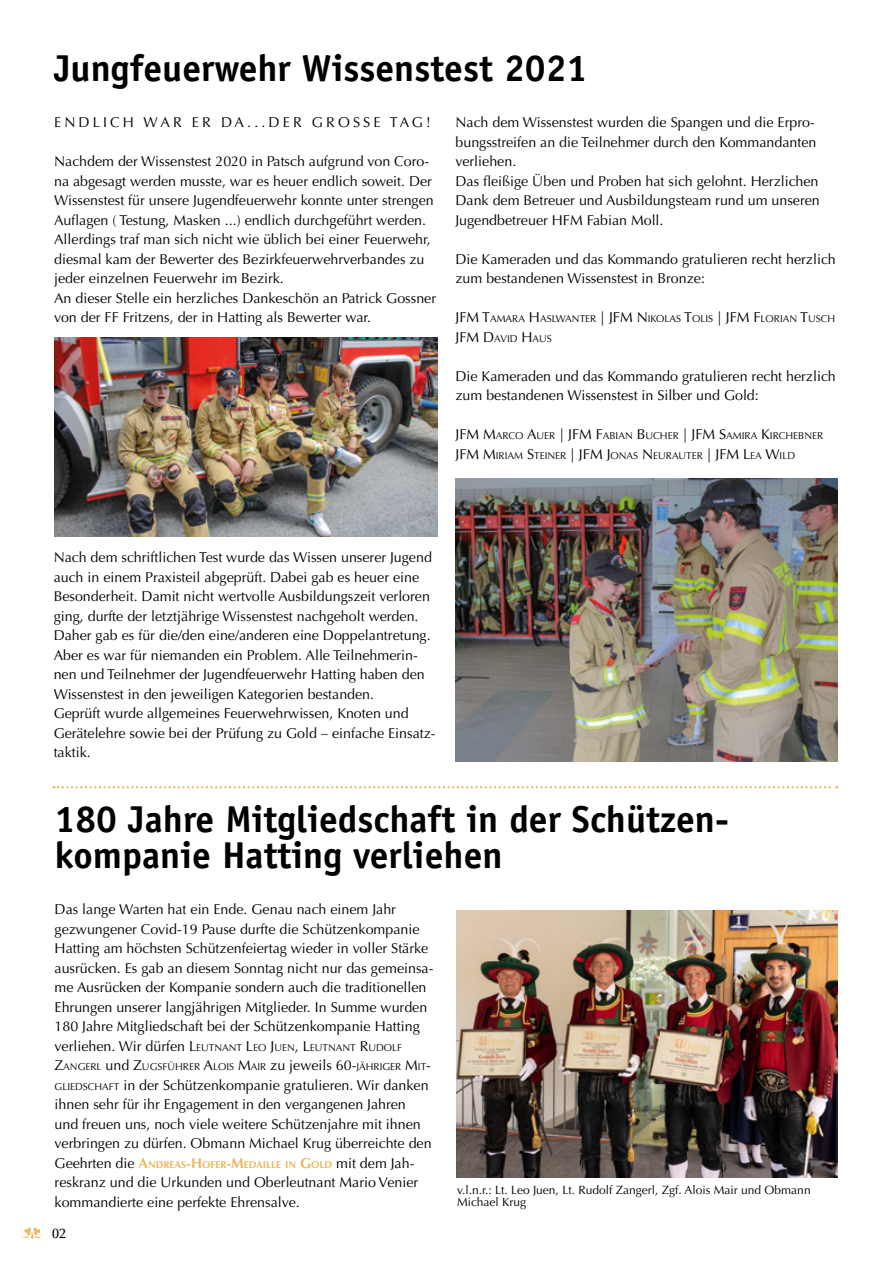
<style>
.page{position:relative;width:893px;height:1263px;background:#fff}
.page>*{position:absolute;margin:0;border:0;box-sizing:border-box;transform-origin:0 0}
.t1{font:700 37.5px/36px "Officina Sans Std";color:#000}
.t2{font:14.25px/19.5px "Optima LT Std";color:#000}
.t3{font:14.25px "Optima LT Std";letter-spacing:.22em;color:#000}
.t4{font:500 13.8px "Optima LT Std";color:#000}
.t5{font:12px/12px "Optima LT Std";color:#000}
.t6{font:10.05px/19.5px "Optima LT Std";color:#000}
.t7{font:700 10.05px "Optima LT Std";color:#e9b85e}
.s1{font-size:14.25px}
.s2{font-size:10.05px}
.s3{font-weight:400;font-size:14.25px;color:#000}
</style>
<div class="page">
<svg style="left:21px;top:1227px;width:21px;height:12px"></svg>
<svg style="left:53px;top:786px;width:784px;height:2px"></svg>
<img style="left:55px;top:337px;width:382px;height:200px">
<img style="left:455px;top:478px;width:383px;height:283px">
<img style="left:456px;top:910px;width:382px;height:268px">
<h1 class="t1" style="left:54px;top:49px;width:535px">Jungfeuerwehr Wissenstest 2021</h1>
<p class="t3" style="left:54px;top:114px;width:378px">ENDLICH WAR ER DA...DER GROSSE TAG!</p>
<p class="t2" style="left:54px;top:152px;width:384px">Nachdem der Wissenstest 2020 in Patsch aufgrund von Coro&shy;na abgesagt werden musste, war es heuer endlich soweit. Der Wissenstest für unsere Jugendfeuerwehr konnte unter strengen Auflagen ( Testung, Masken ...) endlich durchgeführt werden.<br>Allerdings traf man sich nicht wie üblich bei einer Feuerwehr, diesmal kam der Bewerter des Bezirkfeuerwehrverbandes zu jeder einzelnen Feuerwehr im Bezirk.<br>An dieser Stelle ein herzliches Dankeschön an Patrick Gossner von der FF Fritzens, der in Hatting als Bewerter war.</p>
<p class="t2" style="left:455px;top:113px;width:366px">Nach dem Wissenstest wurden die Spangen und die Erpro&shy;bungsstreifen an die Teilnehmer durch den Kommandanten verliehen.<br>Das fleißige Üben und Proben hat sich gelohnt. Herzlichen Dank dem Betreuer und Ausbildungsteam rund um unseren Jugendbetreuer HFM Fabian Moll.</p>
<p class="t2" style="left:455px;top:249px;width:382px">Die Kameraden und das Kommando gratulieren recht herzlich zum bestandenen Wissenstest in Bronze:</p>
<p class="t6" style="left:455px;top:309px;width:381px"><span class="s1">JFM T</span>AMARA <span class="s1">H</span> ASLWANTER <span class="s1">| JFM N</span> IKOLAS <span class="s1">T</span>OLIS <span class="s1">| JFM F</span> LORIAN <span class="s1">T</span>USCH<br><span class="s1">JFM D</span>AVID <span class="s1">H</span>AUS</p>
<p class="t2" style="left:455px;top:367px;width:382px">Die Kameraden und das Kommando gratulieren recht herzlich zum bestandenen Wissenstest in Silber und Gold:</p>
<p class="t6" style="left:455px;top:426px;width:368px"><span class="s1">JFM M</span>ARCO <span class="s1">A</span>UER <span class="s1">| JFM F</span>ABIAN <span class="s1">B</span> UCHER <span class="s1">| JFM S</span>AMIRA <span class="s1">K</span>IRCHEBNER<br><span class="s1">JFM M</span>IRIAM <span class="s1">S</span>TEINER <span class="s1">| JFM J</span>ONAS <span class="s1">N</span> EURAUTER <span class="s1">| JFM L</span>EA <span class="s1">W</span>ILD</p>
<p class="t2" style="left:54px;top:548px;width:383px">Nach dem schriftlichen Test wurde das Wissen unserer Jugend auch in einem Praxisteil abgeprüft. Dabei gab es heuer eine Besonderheit. Damit nicht wertvolle Ausbildungszeit verloren ging, durfte der letztjährige Wissenstest nachgeholt werden.<br>Daher gab es für die/den eine/anderen eine Doppelantretung.<br>Aber es war für niemanden ein Problem. Alle Teilnehmerin&shy;nen und Teilnehmer der Jugendfeuerwehr Hatting haben den Wissenstest in den jeweiligen Kategorien bestanden.<br>Geprüft wurde allgemeines Feuerwehrwissen, Knoten und Gerätelehre sowie bei der Prüfung zu Gold – einfache Einsatz&shy;taktik.</p>
<h1 class="t1" style="left:55px;top:801px;width:676px">180 Jahre Mitgliedschaft in der Schützen&shy;kompanie Hatting verliehen</h1>
<p class="t2" style="left:55px;top:900px;width:380px">Das lange Warten hat ein Ende. Genau nach einem Jahr gezwungener Covid-19 Pause durfte die Schützenkompanie Hatting am höchsten Schützenfeiertag wieder in voller Stärke ausrücken. Es gab an diesem Sonntag nicht nur das gemeinsa&shy;me Ausrücken der Kompanie sondern auch die traditionellen Ehrungen unserer langjährigen Mitglieder. In Summe wurden 180 Jahre Mitgliedschaft bei der Schützenkompanie Hatting</p>
<p class="t6" style="left:55px;top:1038px;width:378px"><span class="s1">verliehen. Wir dürfen</span> <span class="s1">L</span>EUTNANT <span class="s1">L</span>EO <span class="s1">J</span>UEN<span class="s1">, L</span>EUTNANT <span class="s1">R</span>UDOLF<br><span class="s1">Z</span>ANGERL <span class="s1">und</span> <span class="s1">Z</span>UGSFÜHRER <span class="s1">A</span>LOIS <span class="s1">M</span>AIR <span class="s1">zu jeweils</span> <span class="s1">60-</span>JÄHRIGER <span class="s1">M</span>IT<span class="s1">-</span></p>
<p class="t2" style="left:55px;top:1075px;width:379px"><span class="s2">GLIEDSCHAFT</span> in der Schützenkompanie gratulieren. Wir danken ihnen sehr für ihr Engagement in den vergangenen Jahren und freuen uns, noch viele weitere Schützenjahre mit ihnen verbringen zu dürfen. Obmann Michael Krug überreichte den</p>
<p class="t7" style="left:55px;top:1158px;width:361px"><span class="s3">Geehrten die</span> <span class="s1">A</span>NDREAS<span class="s1">-H</span>OFER<span class="s1">-M</span>EDAILLE IN <span class="s1">G</span>OLD <span class="s3">mit dem Jah-</span></p>
<p class="t2" style="left:55px;top:1173px;width:365px">reskranz und die Urkunden und Oberleutnant Mario Venier kommandierte eine perfekte Ehrensalve.</p>
<p class="t4" style="left:52px;top:1226px;width:15px">02</p>
<p class="t5" style="left:457px;top:1184px;width:355px">v.l.n.r.: Lt. Leo Juen, Lt. Rudolf Zangerl, Zgf. Alois Mair und Obmann<br>Michael Krug</p>
</div>
